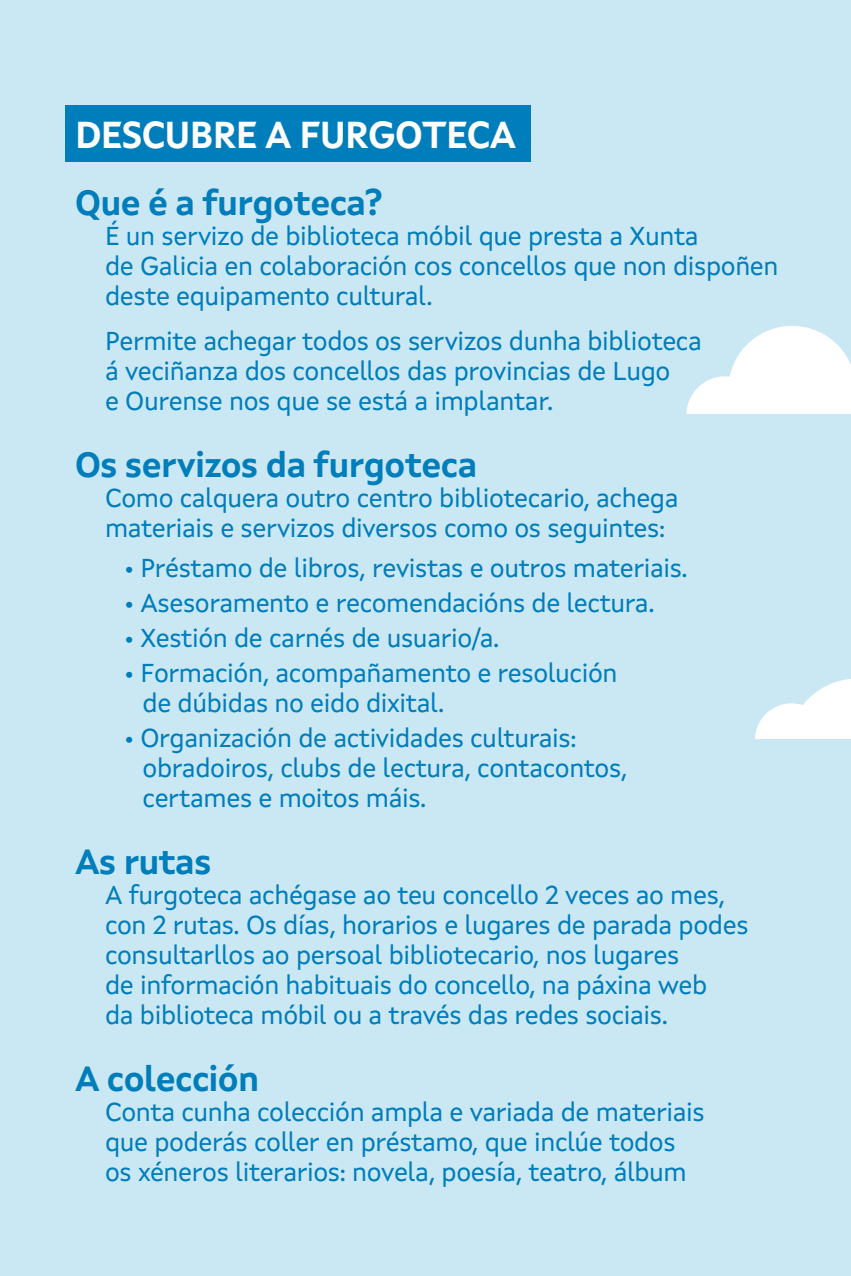
<style>
.page{position:relative;width:851px;height:1276px;background:#fff}
.page>*{position:absolute;margin:0;border:0;box-sizing:border-box;transform-origin:0 0}
.t1{font:700 37.5px "Xunta Sans";letter-spacing:-.02em;color:#fff}
.t2{font:700 35px "Xunta Sans";letter-spacing:-.02em;color:#007dbb}
.t3{font:26.25px/30px "Xunta Sans";letter-spacing:-.015em;color:#007dbb}
</style>
<div class="page">
<div style="left:0;top:0;width:850px;height:1276px;background:#cae8f3"></div>
<svg style="left:755px;top:679px;width:95px;height:60px"></svg>
<svg style="left:686px;top:326px;width:164px;height:88px"></svg>
<div style="left:65px;top:105px;width:466px;height:56px;background:#007dbb"></div>
<h1 class="t1" style="left:75px;top:112px;width:442px">DESCUBRE A FURGOTECA</h1>
<h2 class="t2" style="left:75px;top:182px;width:309px">Que é a furgoteca?</h2>
<p class="t3" style="left:105px;top:221px;width:675px">É un servizo de biblioteca móbil que presta a Xunta<br>de Galicia en colaboración cos concellos que non dispoñen deste equipamento cultural.</p>
<p class="t3" style="left:105px;top:326px;width:598px">Permite achegar todos os servizos dunha biblioteca á veciñanza dos concellos das provincias de Lugo<br>e Ourense nos que se está a implantar.</p>
<h2 class="t2" style="left:75px;top:444px;width:404px">Os servizos da furgoteca</h2>
<p class="t3" style="left:105px;top:483px;width:575px">Como calquera outro centro bibliotecario, achega materiais e servizos diversos como os seguintes:</p>
<p class="t3" style="left:125px;top:553px;width:564px">• Préstamo de libros, revistas e outros materiais.</p>
<p class="t3" style="left:125px;top:588px;width:531px">• Asesoramento e recomendacións de lectura.</p>
<p class="t3" style="left:125px;top:623px;width:376px">• Xestión de carnés de usuario/a.</p>
<p class="t3" style="left:143px;top:658px;width:476px;text-indent:-18px">• Formación, acompañamento e resolución de dúbidas no eido dixital.</p>
<p class="t3" style="left:143px;top:723px;width:486px;text-indent:-18px">• Organización de actividades culturais: obradoiros, clubs de lectura, contacontos, certames e moitos máis.</p>
<h2 class="t2" style="left:75px;top:841px;width:138px">As rutas</h2>
<p class="t3" style="left:105px;top:880px;width:645px">A furgoteca achégase ao teu concello 2 veces ao mes, con 2 rutas. Os días, horarios e lugares de parada podes consultarllos ao persoal bibliotecario, nos lugares<br>de información habituais do concello, na páxina web<br>da biblioteca móbil ou a través das redes sociais.</p>
<h2 class="t2" style="left:75px;top:1058px;width:186px">A colección</h2>
<p class="t3" style="left:105px;top:1097px;width:601px">Conta cunha colección ampla e variada de materiais que poderás coller en préstamo, que inclúe todos os xéneros literarios: novela, poesía, teatro, álbum</p>
</div>
